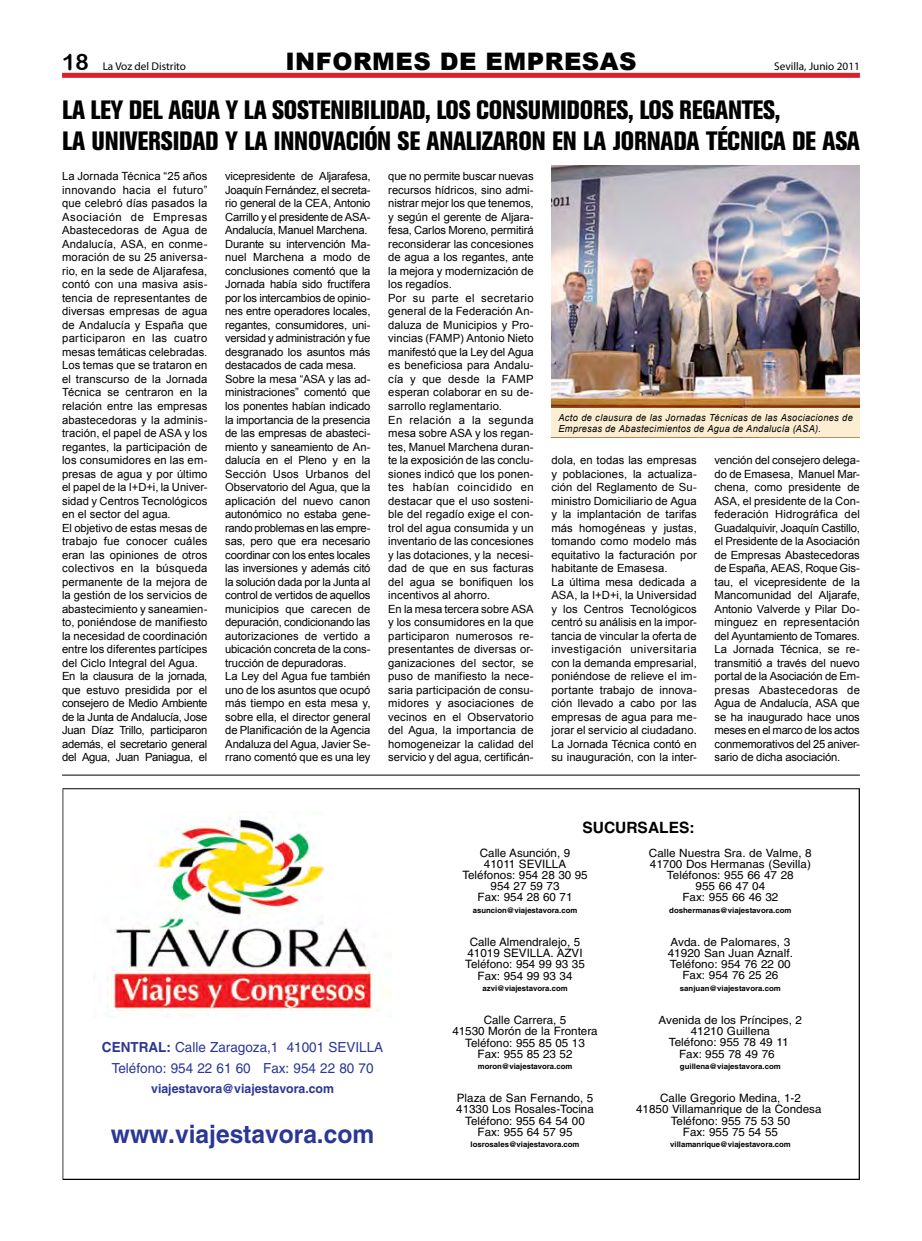
<style>
.page{position:relative;width:922px;height:1241px;background:#fff}
.page>*{position:absolute;margin:0;border:0;box-sizing:border-box;transform-origin:0 0}
.t1{font:800 condensed 26.25px/31.2px "Akzidenz Grotesk BE";letter-spacing:-.01em;color:#000;scale:.95 1}
.t2{font:700 25.12px "Helvetica";color:#2b3795}
.t3{font:900 24.12px "Arial";letter-spacing:.02em;color:#000}
.t4{font:700 15.62px "Helvetica";color:#000}
.t5{font:13.88px/21px "Helvetica";color:#2b3795;text-align:center}
.t6{font:700 12.62px "Helvetica";color:#2b3795}
.t7{font:11.5px/11.1px "Helvetica";color:#000;text-align:center}
.t8{font:11.38px/11.1px "Helvetica";color:#000;text-align:center;scale:1.04 1}
.t9{font:11.25px/13.5px "Arial";letter-spacing:.005em;color:#000}
.t10{font:11.25px/13.5px "Arial";letter-spacing:-.015em;color:#000}
.t11{font:11.25px "Myriad Pro";color:#000}
.t12{font:italic 9.75px/11.8px "Arial";letter-spacing:.03em;color:#000;scale:.95 1}
.t13{font:700 7.62px "Helvetica";color:#000}
.t14{font:700 7.5px "Helvetica";color:#000;scale:1.04 1}
.s1{font-family:"Arial Rounded MT Bold";font-size:22.5px}
.s2{font-weight:700}
</style>
<div class="page">
<div style="left:62px;top:73px;width:797px;height:5px;background:#da2128"></div>
<img style="left:551px;top:166px;width:308px;height:242px">
<div style="left:551px;top:408px;width:308px;height:29px;background:#fbeed3"></div>
<svg style="left:62px;top:788px;width:797px;height:391px"></svg>
<img style="left:93px;top:811px;width:298px;height:206px">
<hr style="left:62px;top:774px;width:797px;height:1px;background:#000">
<p class="t11" style="left:62px;top:59px;width:126px"><span class="s1">18</span> La Voz del Distrito</p>
<h3 class="t3" style="left:285px;top:44px;width:352px">INFORMES DE EMPRESAS</h3>
<p class="t11" style="left:774px;top:59px;width:87px">Sevilla, Junio 2011</p>
<h1 class="t1" style="left:62px;top:94px;width:841px">LA LEY DEL AGUA Y LA SOSTENIBILIDAD, LOS CONSUMIDORES, LOS REGANTES,<br>LA UNIVERSIDAD Y LA INNOVACIÓN SE ANALIZARON EN LA JORNADA TÉCNICA DE ASA</h1>
<p class="t9" style="left:62px;top:170px;width:147px">La Jornada Técnica “25 años innovando hacia el futuro” que celebró días pasados la<br>Asociación de Empresas<br>Abastecedoras de Agua de<br>Andalucía, ASA, en conme&shy;moración de su 25 aniversa&shy;rio, en la sede de Aljarafesa, contó con una masiva asis&shy;tencia de representantes de diversas empresas de agua de Andalucía y España que participaron en las cuatro mesas temáticas celebradas.<br>Los temas que se trataron en el transcurso de la Jornada<br>Técnica se centraron en la relación entre las empresas abastecedoras y la adminis&shy;tración, el papel de ASA y los regantes, la participación de los consumidores en las em&shy;presas de agua y por último el papel de la I+D+i, la Univer&shy;sidad y Centros Tecnológicos en el sector del agua.<br>El objetivo de estas mesas de trabajo fue conocer cuáles eran las opiniones de otros colectivos en la búsqueda permanente de la mejora de la gestión de los servicios de abastecimiento y saneamien&shy;to, poniéndose de manifiesto la necesidad de coordinación entre los diferentes partícipes del Ciclo Integral del Agua.<br>En la clausura de la jornada, que estuvo presidida por el consejero de Medio Ambiente de la Junta de Andalucía, Jose<br>Juan Díaz Trillo, participaron además, el secretario general del Agua, Juan Paniagua, el</p>
<p class="t10" style="left:225px;top:170px;width:147px">vicepresidente de Aljarafesa,<br>Joaquín Fernández, el secreta&shy;rio general de la CEA, Antonio<br>Carrillo y el presidente de ASA-<br>Andalucía, Manuel Marchena.<br>Durante su intervención Ma&shy;nuel Marchena a modo de conclusiones comentó que la<br>Jornada había sido fructífera por los intercambios de opinio&shy;nes entre operadores locales, regantes, consumidores, uni&shy;versidad y administración y fue desgranado los asuntos más destacados de cada mesa.<br>Sobre la mesa “ASA y las ad&shy;ministraciones” comentó que los ponentes habían indicado la importancia de la presencia de las empresas de abasteci&shy;miento y saneamiento de An&shy;dalucía en el Pleno y en la<br>Sección Usos Urbanos del<br>Observatorio del Agua, que la aplicación del nuevo canon autonómico no estaba gene&shy;rando problemas en las empre&shy;sas, pero que era necesario coordinar con los entes locales las inversiones y además citó la solución dada por la Junta al control de vertidos de aquellos municipios que carecen de depuración, condicionando las autorizaciones de vertido a ubicación concreta de la cons&shy;trucción de depuradoras.<br>La Ley del Agua fue también uno de los asuntos que ocupó más tiempo en esta mesa y, sobre ella, el director general de Planificación de la Agencia<br>Andaluza del Agua, Javier Se&shy;rrano comentó que es una ley</p>
<p class="t9" style="left:388px;top:170px;width:147px">que no permite buscar nuevas recursos hídricos, sino admi&shy;nistrar mejor los que tenemos, y según el gerente de Aljara&shy;fesa, Carlos Moreno, permitirá reconsiderar las concesiones de agua a los regantes, ante la mejora y modernización de los regadíos.<br>Por su parte el secretario general de la Federación An&shy;daluza de Municipios y Pro&shy;vincias (FAMP) Antonio Nieto manifestó que la Ley del Agua es beneficiosa para Andalu&shy;cía y que desde la FAMP esperan colaborar en su de&shy;sarrollo reglamentario.<br>En relación a la segunda mesa sobre ASA y los regan&shy;tes, Manuel Marchena duran&shy;te la exposición de las conclu&shy;siones indicó que los ponen&shy;tes habían coincidido en destacar que el uso sosteni&shy;ble del regadío exige el con&shy;trol del agua consumida y un inventario de las concesiones y las dotaciones, y la necesi&shy;dad de que en sus facturas del agua se bonifiquen los incentivos al ahorro.<br>En la mesa tercera sobre ASA y los consumidores en la que participaron numerosos re&shy;presentantes de diversas or&shy;ganizaciones del sector, se puso de manifiesto la nece&shy;saria participación de consu&shy;midores y asociaciones de vecinos en el Observatorio del Agua, la importancia de homogeneizar la calidad del servicio y del agua, certificán-</p>
<p class="t12" style="left:558px;top:411px;width:311px">Acto de clausura de las Jornadas Técnicas de las Asociaciones de<br>Empresas de Abastecimientos de Agua de Andalucía (ASA).</p>
<p class="t9" style="left:551px;top:453px;width:147px">dola, en todas las empresas y poblaciones, la actualiza&shy;ción del Reglamento de Su&shy;ministro Domiciliario de Agua y la implantación de tarifas más homogéneas y justas, tomando como modelo más equitativo la facturación por habitante de Emasesa.<br>La última mesa dedicada a<br>ASA, la I+D+i, la Universidad y los Centros Tecnológicos centró su análisis en la impor&shy;tancia de vincular la oferta de investigación universitaria con la demanda empresarial, poniéndose de relieve el im&shy;portante trabajo de innova&shy;ción llevado a cabo por las empresas de agua para me&shy;jorar el servicio al ciudadano.<br>La Jornada Técnica contó en su inauguración, con la inter-</p>
<p class="t9" style="left:714px;top:453px;width:147px;text-align:justify">vención del consejero delega&shy;do de Emasesa, Manuel Mar&shy;chena, como presidente de ASA, el presidente de la Con&shy;federación Hidrográfica del Guadalquivir, Joaquín Castillo, el Presidente de la Asociación de Empresas Abastecedoras de España, AEAS, Roque Gis&shy;tau, el vicepresidente de la Mancomunidad del Aljarafe, Antonio Valverde y Pilar Do&shy;minguez en representación del Ayuntamiento de Tomares.<br>La Jornada Técnica, se re&shy;transmitió a través del nuevo portal de la Asociación de Em&shy;presas Abastecedoras de Agua de Andalucía, ASA que se ha inaugurado hace unos meses en el marco de los actos conmemorativos del 25 aniver&shy;sario de dicha asociación.</p>
<h3 class="t4" style="left:582px;top:817px;width:114px">SUCURSALES:</h3>
<p class="t7" style="left:462px;top:847px;width:127px">Calle Asunción, 9<br>41011 SEVILLA<br>Teléfonos: 954 28 30 95<br>954 27 59 73<br>Fax: 954 28 60 71</p>
<p class="t13" style="left:472px;top:905px;width:106px">asuncion@viajestavora.com</p>
<p class="t8" style="left:648px;top:846px;width:158px">Calle Nuestra Sra. de Valme, 8<br>41700 Dos Hermanas (Sevilla)<br>Teléfonos: 955 66 47 28<br>955 66 47 04<br>Fax: 955 66 46 32</p>
<p class="t14" style="left:669px;top:905px;width:119px">doshermanas@viajestavora.com</p>
<p class="t5" style="left:102px;top:1036px;width:283px"><span class="s2">CENTRAL:</span> Calle Zaragoza,1 41001 SEVILLA<br>Teléfono: 954 22 61 60 Fax: 954 22 80 70</p>
<p class="t6" style="left:151px;top:1080px;width:184px">viajestavora@viajestavora.com</p>
<h2 class="t2" style="left:111px;top:1118px;width:265px">www.viajestavora.com</h2>
<p class="t7" style="left:465px;top:936px;width:121px">Calle Almendralejo, 5<br>41019 SEVILLA. AZVI<br>Teléfono: 954 99 93 35<br>Fax: 954 99 93 34</p>
<p class="t13" style="left:482px;top:983px;width:87px">azvi@viajestavora.com</p>
<p class="t7" style="left:452px;top:1014px;width:147px">Calle Carrera, 5<br>41530 Morón de la Frontera<br>Teléfono: 955 85 05 13<br>Fax: 955 85 23 52</p>
<p class="t13" style="left:477px;top:1061px;width:96px">moron@viajestavora.com</p>
<p class="t7" style="left:456px;top:1092px;width:139px">Plaza de San Fernando, 5<br>41330 Los Rosales-Tocina<br>Teléfono: 955 64 54 00<br>Fax: 955 64 57 95</p>
<p class="t13" style="left:470px;top:1139px;width:110px">losrosales@viajestavora.com</p>
<p class="t8" style="left:667px;top:936px;width:122px">Avda. de Palomares, 3<br>41920 San Juan Aznalf.<br>Teléfono: 954 76 22 00<br>Fax: 954 76 25 26</p>
<p class="t14" style="left:679px;top:983px;width:98px">sanjuan@viajestavora.com</p>
<p class="t8" style="left:658px;top:1014px;width:139px">Avenida de los Príncipes, 2</p>
<p class="t8" style="left:690px;top:1025px;width:78px">41210 Guillena</p>
<p class="t8" style="left:668px;top:1036px;width:117px">Teléfono: 955 78 49 11</p>
<p class="t8" style="left:679px;top:1047px;width:94px">Fax: 955 78 49 76</p>
<p class="t14" style="left:679px;top:1061px;width:98px">guillena@viajestavora.com</p>
<p class="t7" style="left:636px;top:1092px;width:187px">Calle Gregorio Medina, 1-2<br>41850 Villamanrique de la Condesa<br>Teléfono: 955 75 53 50</p>
<p class="t13" style="left:670px;top:1139px;width:122px">villamanrique@viajestavora.com</p>
<p class="t7" style="left:682px;top:1125px;width:96px">Fax: 955 75 54 55</p>
</div>
